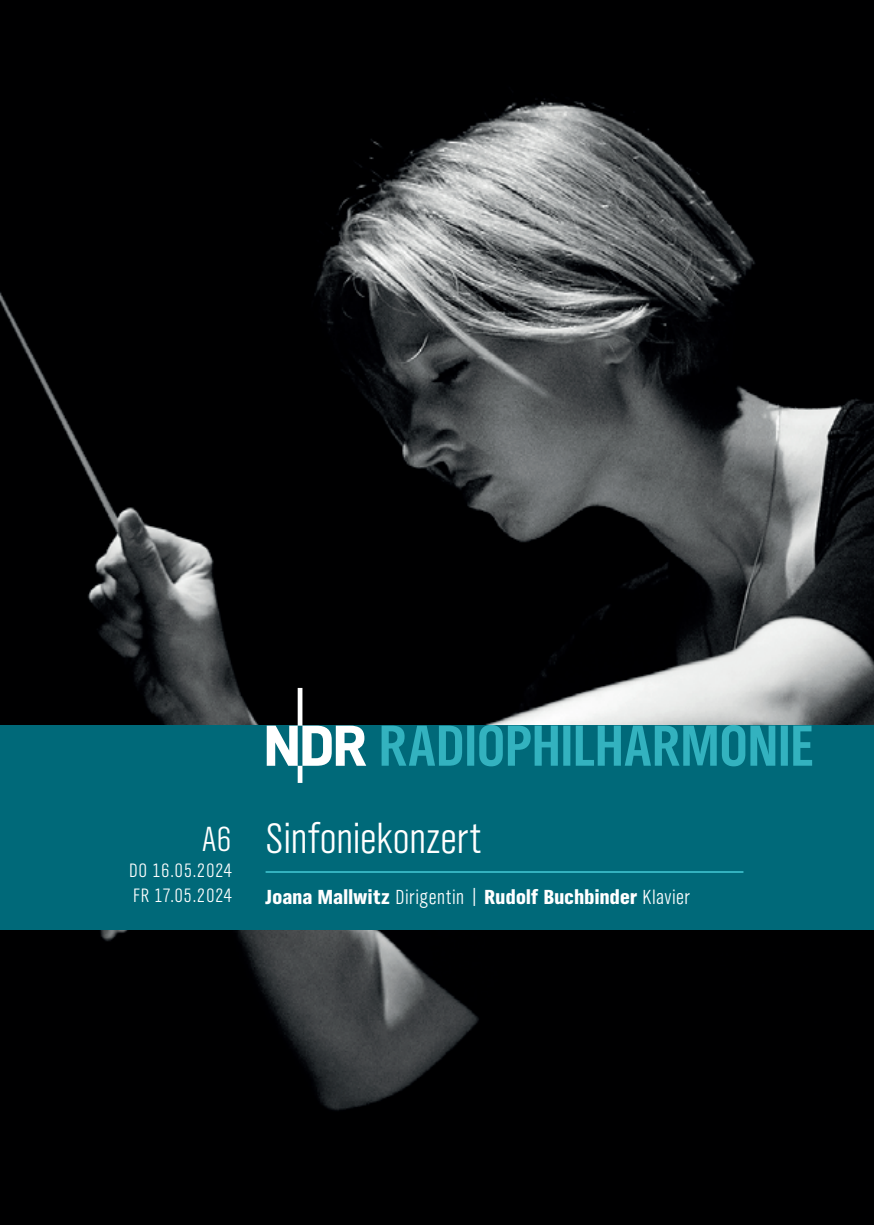
<style>
.page{position:relative;width:874px;height:1225px;background:#fff}
.page>*{position:absolute;margin:0;border:0;box-sizing:border-box;transform-origin:0 0}
.t1{font:300 44px "NDR Sans Cond";letter-spacing:-.005em;color:#fff}
.t2{font:300 36px "NDR Sans Cond";color:#fff}
.t3{font:900 21px "NDR Sans Cond";letter-spacing:.02em;color:#fff}
.t4{font:300 20px/25.6px "NDR Sans Cond";letter-spacing:.025em;color:#fff}
.s1{font-weight:300}
</style>
<div class="page">
<img style="left:0;top:0;width:873px;height:1225px">
<div style="left:0;top:725px;width:873px;height:205px;background:#006979"></div>
<hr style="left:265px;top:871px;width:478px;height:2px;background:#33b2bf">
<svg style="left:266px;top:688px;width:100px;height:95px"></svg>
<svg style="left:381px;top:725px;width:430px;height:41px"></svg>
<h2 class="t2" style="left:202px;top:817px;width:31px">A6</h2>
<p class="t4" style="left:129px;top:857px;width:104px">DO 16.05.2024<br>FR 17.05.2024</p>
<h1 class="t1" style="left:265px;top:812px;width:217px">Sinfoniekonzert</h1>
<p class="t3" style="left:265px;top:883px;width:425px">Joana Mallwitz <span class="s1">Dirigentin |</span> Rudolf Buchbinder <span class="s1">Klavier</span></p>
</div>
